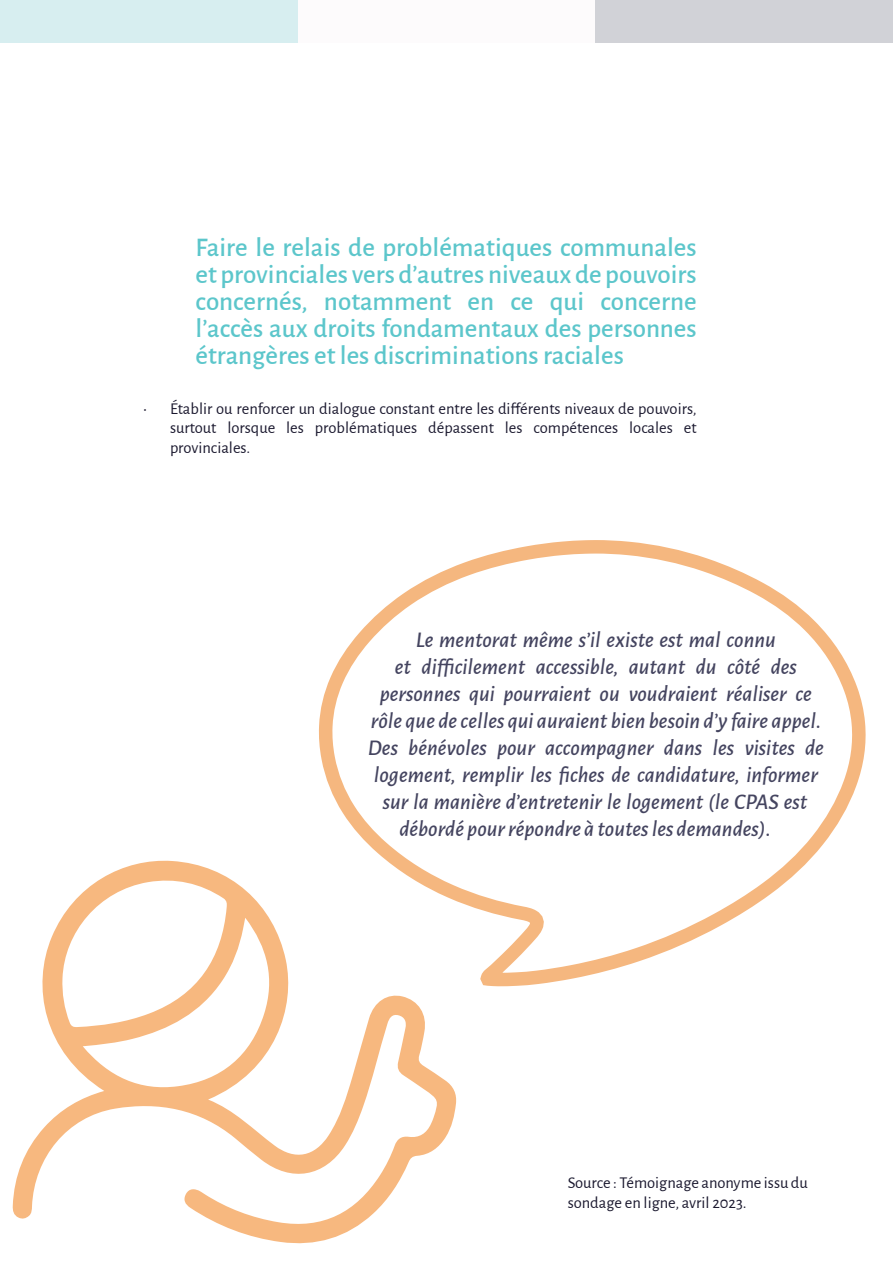
<style>
.page{position:relative;width:893px;height:1263px;background:#fff}
.page>*{position:absolute;margin:0;border:0;box-sizing:border-box;transform-origin:0 0}
.t1{font:500 27px/27px "Alegreya Sans";color:#5cc6cb;text-align:justify}
.t2{font:italic 500 22.5px "Alegreya Sans";color:#454560}
.t3{font:16.5px/19.8px "Alegreya Sans";color:#1b192f;text-align:justify}
</style>
<div class="page">
<svg style="left:319px;top:540px;width:547px;height:447px"></svg>
<div style="left:0;top:0;width:298px;height:42px;background:#d7eef0"></div>
<div style="left:298px;top:0;width:298px;height:42px;background:#fdfbfc"></div>
<div style="left:595px;top:0;width:298px;height:42px;background:#d1d2d7"></div>
<svg style="left:13px;top:858px;width:444px;height:386px"></svg>
<p class="t1" style="left:196px;top:232px;width:503px">Faire le relais de problématiques communales et provinciales vers d’autres niveaux de pouvoirs concernés, notamment en ce qui concerne l’accès aux droits fondamentaux des personnes étrangères et les discriminations raciales</p>
<p class="t3" style="left:170px;top:397px;width:528px;text-indent:-27px">• Établir ou renforcer un dialogue constant entre les différents niveaux de pouvoirs, surtout lorsque les problématiques dépassent les compétences locales et provinciales.</p>
<p class="t2" style="left:416px;top:624px;width:362px">Le mentorat même s’il existe est mal connu</p>
<p class="t2" style="left:395px;top:651px;width:404px">et difficilement accessible, autant du côté des</p>
<p class="t2" style="left:380px;top:678px;width:433px">personnes qui pourraient ou voudraient réaliser ce</p>
<p class="t2" style="left:371px;top:705px;width:452px">rôle que de celles qui auraient bien besoin d’y faire appel.</p>
<p class="t2" style="left:368px;top:732px;width:458px">Des bénévoles pour accompagner dans les visites de</p>
<p class="t2" style="left:374px;top:759px;width:446px">logement, remplir les fiches de candidature, informer</p>
<p class="t2" style="left:383px;top:786px;width:426px">sur la manière d’entretenir le logement (le CPAS est</p>
<p class="t2" style="left:399px;top:813px;width:373px">débordé pour répondre à toutes les demandes).</p>
<p class="t3" style="left:568px;top:1172px;width:242px">Source : Témoignage anonyme issu du sondage en ligne, avril 2023.</p>
</div>
